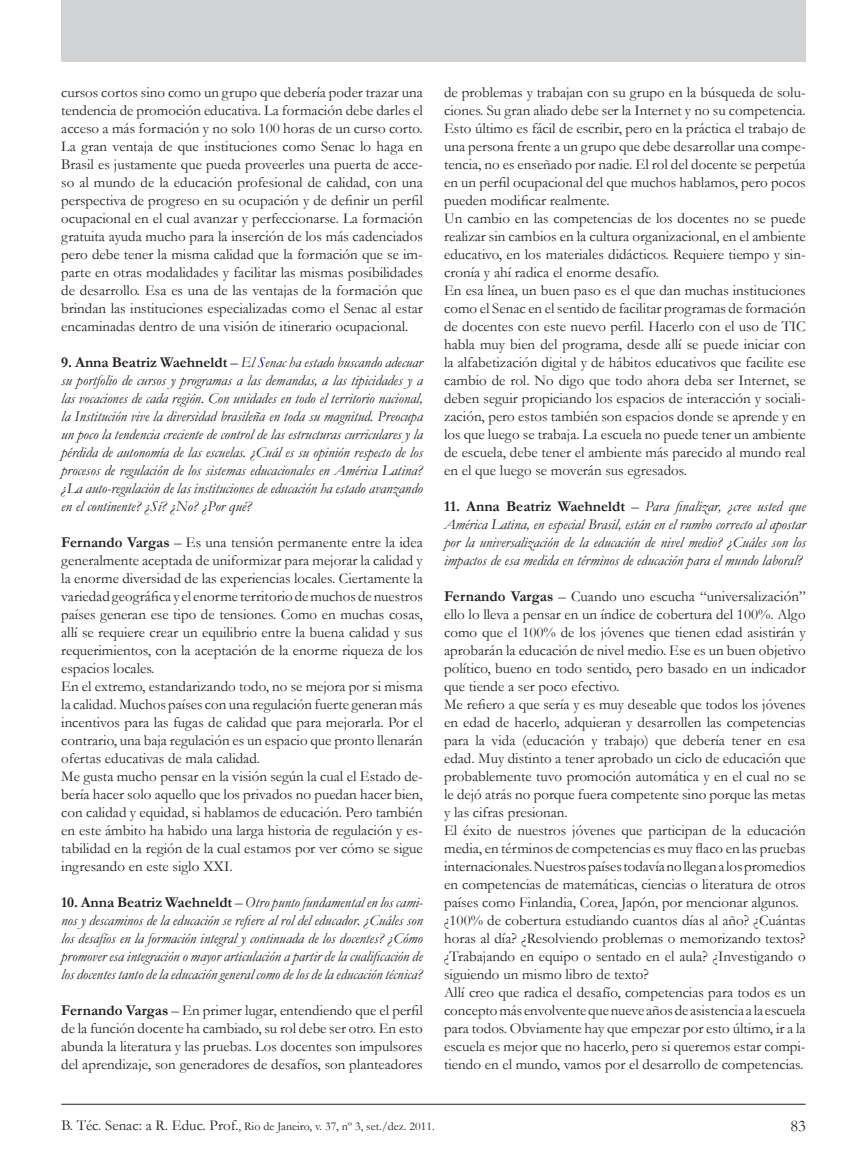
<style>
.page{position:relative;width:867px;height:1165px;background:#fff}
.page>*{position:absolute;margin:0;border:0;box-sizing:border-box;transform-origin:0 0}
.t1{font:16.5px "Garamond";color:#231f20}
.t2{font:15px/18px "Garamond";color:#231f20}
.t3{font:italic 15px/18px "Garamond";color:#231f20;text-align:justify}
.t4{font:12px "Garamond";color:#231f20}
.s1{font-weight:700;font-style:normal}
.s2{color:#000080}
.s3{font-weight:700}
.s4{font-size:15px}
</style>
<div class="page">
<hr style="left:61px;top:61px;width:744px;height:1px;background:#231f20">
<hr style="left:61px;top:1103px;width:744px;height:1px;background:#231f20">
<div style="left:61px;top:0;width:744px;height:61px;background:#d1d2d4"></div>
<p class="t2" style="left:61px;top:83px;width:363px;text-align:justify">cursos cortos sino como un grupo que debería poder trazar una tendencia de promoción educativa. La formación debe darles el acceso a más formación y no solo 100 horas de un curso corto.<br>La gran ventaja de que instituciones como Senac lo haga en Brasil es justamente que pueda proveerles una puerta de acce&shy;so al mundo de la educación profesional de calidad, con una perspectiva de progreso en su ocupación y de definir un perfil ocupacional en el cual avanzar y perfeccionarse. La formación gratuita ayuda mucho para la inserción de los más cadenciados pero debe tener la misma calidad que la formación que se im&shy;parte en otras modalidades y facilitar las mismas posibilidades de desarrollo. Esa es una de las ventajas de la formación que brindan las instituciones especializadas como el Senac al estar encaminadas dentro de una visión de itinerario ocupacional.</p>
<p class="t3" style="left:61px;top:353px;width:363px"><span class="s1">9. Anna Beatriz Waehneldt</span> <span class="s2">–</span> El <span class="s2">S</span>enac ha estado buscando adecuar su portfolio de cursos y programas a las demandas, a las tipicidades y a las vocaciones de cada región. Con unidades en todo el territorio nacional, la Institución vive la diversidad brasileña en toda su magnitud. Preocupa un poco la tendencia creciente de control de las estructuras curriculares y la pérdida de autonomía de las escuelas. ¿Cuál es su opinión respecto de los procesos de regulación de los sistemas educacionales en América Latina? ¿La auto-regulación de las instituciones de educación ha estado avanzando en el continente? ¿Sí? ¿No? ¿Por qué?</p>
<p class="t2" style="left:61px;top:533px;width:363px"><span class="s3">Fernando Vargas</span> – Es una tensión permanente entre la idea generalmente aceptada de uniformizar para mejorar la calidad y la enorme diversidad de las experiencias locales. Ciertamente la variedad geográfica y el enorme territorio de muchos de nuestros países generan ese tipo de tensiones. Como en muchas cosas, allí se requiere crear un equilibrio entre la buena calidad y sus requerimientos, con la aceptación de la enorme riqueza de los espacios locales.<br>En el extremo, estandarizando todo, no se mejora por si misma la calidad. Muchos países con una regulación fuerte generan más incentivos para las fugas de calidad que para mejorarla. Por el contrario, una baja regulación es un espacio que pronto llenarán ofertas educativas de mala calidad.<br>Me gusta mucho pensar en la visión según la cual el Estado de&shy;bería hacer solo aquello que los privados no puedan hacer bien, con calidad y equidad, si hablamos de educación. Pero también en este ámbito ha habido una larga historia de regulación y es&shy;tabilidad en la región de la cual estamos por ver cómo se sigue ingresando en este siglo XXI.</p>
<p class="t3" style="left:61px;top:893px;width:363px"><span class="s1">10. Anna Beatriz Waehneldt</span> – Otro punto fundamental en los cami&shy;nos y descaminos de la educación se refiere al rol del educador. ¿Cuáles son los desafíos en la formación integral y continuada de los docentes? ¿Cómo promover esa integración o mayor articulación a partir de la cualificación de los docentes tanto de la educación general como de los de la educación técnica?</p>
<p class="t2" style="left:61px;top:1001px;width:363px;text-align:justify"><span class="s3">Fernando Vargas</span> – En primer lugar, entendiendo que el perfil de la función docente ha cambiado, su rol debe ser otro. En esto abunda la literatura y las pruebas. Los docentes son impulsores del aprendizaje, son generadores de desafíos, son planteadores</p>
<p class="t2" style="left:444px;top:83px;width:363px">de problemas y trabajan con su grupo en la búsqueda de solu&shy;ciones. Su gran aliado debe ser la Internet y no su competencia.<br>Esto último es fácil de escribir, pero en la práctica el trabajo de una persona frente a un grupo que debe desarrollar una compe&shy;tencia, no es enseñado por nadie. El rol del docente se perpetúa en un perfil ocupacional del que muchos hablamos, pero pocos pueden modificar realmente.<br>Un cambio en las competencias de los docentes no se puede realizar sin cambios en la cultura organizacional, en el ambiente educativo, en los materiales didácticos. Requiere tiempo y sin&shy;cronía y ahí radica el enorme desafío.<br>En esa línea, un buen paso es el que dan muchas instituciones como el Senac en el sentido de facilitar programas de formación de docentes con este nuevo perfil. Hacerlo con el uso de TIC habla muy bien del programa, desde allí se puede iniciar con la alfabetización digital y de hábitos educativos que facilite ese cambio de rol. No digo que todo ahora deba ser Internet, se deben seguir propiciando los espacios de interacción y sociali&shy;zación, pero estos también son espacios donde se aprende y en los que luego se trabaja. La escuela no puede tener un ambiente de escuela, debe tener el ambiente más parecido al mundo real en el que luego se moverán sus egresados.</p>
<p class="t3" style="left:444px;top:497px;width:363px"><span class="s1">11. Anna Beatriz Waehneldt</span> – Para finalizar, ¿cree usted que América Latina, en especial Brasil, están en el rumbo correcto al apostar por la universalización de la educación de nivel medio? ¿Cuáles son los impactos de esa medida en términos de educación para el mundo laboral?</p>
<p class="t2" style="left:444px;top:587px;width:363px"><span class="s3">Fernando Vargas</span> – Cuando uno escucha “universalización” ello lo lleva a pensar en un índice de cobertura del 100%. Algo como que el 100% de los jóvenes que tienen edad asistirán y aprobarán la educación de nivel medio. Ese es un buen objetivo político, bueno en todo sentido, pero basado en un indicador que tiende a ser poco efectivo.<br>Me refiero a que sería y es muy deseable que todos los jóvenes en edad de hacerlo, adquieran y desarrollen las competencias para la vida (educación y trabajo) que debería tener en esa edad. Muy distinto a tener aprobado un ciclo de educación que probablemente tuvo promoción automática y en el cual no se le dejó atrás no porque fuera competente sino porque las metas y las cifras presionan.<br>El éxito de nuestros jóvenes que participan de la educación media, en términos de competencias es muy flaco en las pruebas internacionales. Nuestros países todavía no llegan a los promedios en competencias de matemáticas, ciencias o literatura de otros países como Finlandia, Corea, Japón, por mencionar algunos. ¿100% de cobertura estudiando cuantos días al año? ¿Cuántas horas al día? ¿Resolviendo problemas o memorizando textos? ¿Trabajando en equipo o sentado en el aula? ¿Investigando o siguiendo un mismo libro de texto?<br>Allí creo que radica el desafío, competencias para todos es un concepto más envolvente que nueve años de asistencia a la escuela para todos. Obviamente hay que empezar por esto último, ir a la escuela es mejor que no hacerlo, pero si queremos estar compi&shy;tiendo en el mundo, vamos por el desarrollo de competencias.</p>
<p class="t4" style="left:61px;top:1118px;width:375px"><span class="s4">B. Téc. Senac: a R. Educ. Prof.</span>, Rio de Janeiro, v. 37, nº 3, set./dez. 2011.</p>
<p class="t1" style="left:790px;top:1115px;width:17px">83</p>
</div>
